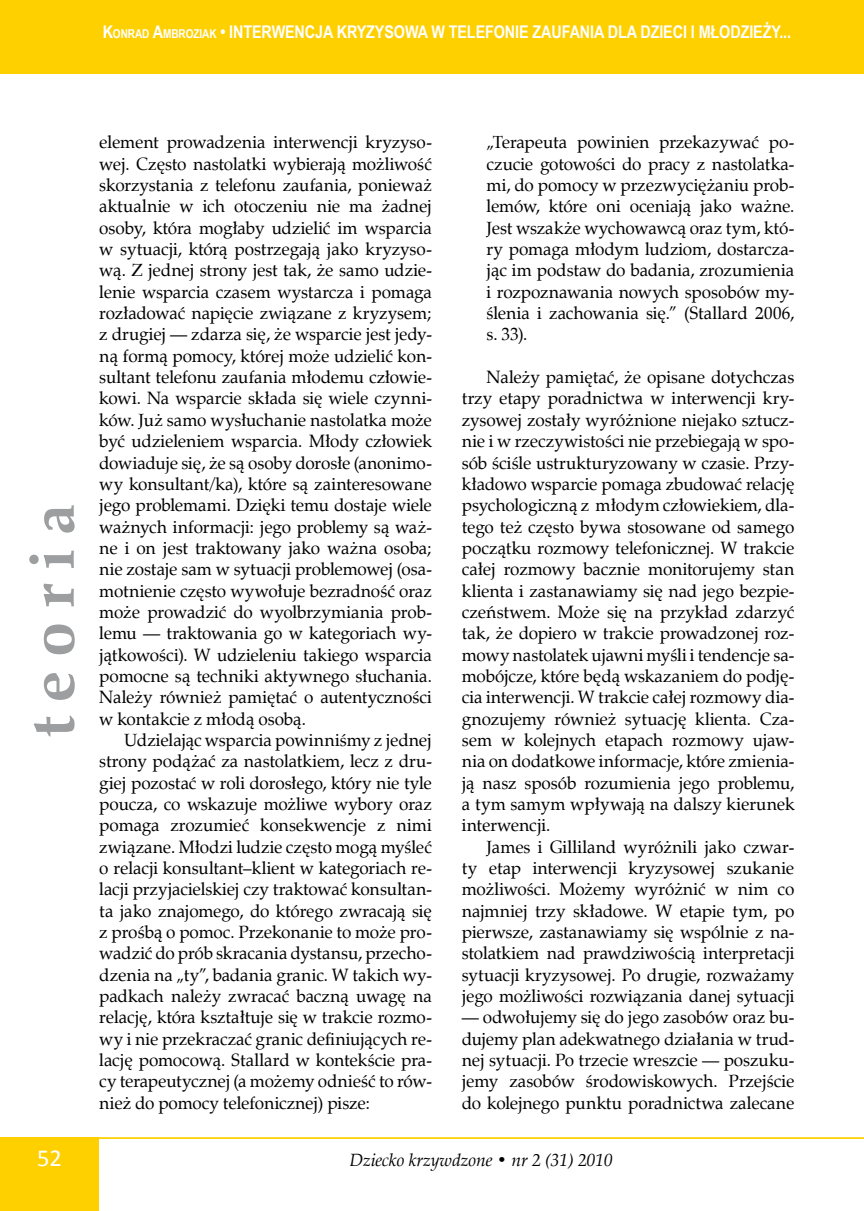
<style>
.page{position:relative;width:864px;height:1211px;background:#fff}
.page>*{position:absolute;margin:0;border:0;box-sizing:border-box;transform-origin:0 0}
.t1{font:700 63px "Zapf Calligr EU";color:#9c9e9f}
.t2{font:24.5px "Calibri";color:#fff}
.tekst_2{font:17.5px/21.3px "Zapf Calligr EU";letter-spacing:-.005em;color:#000;text-align:justify}
.wciecie_1{font:17.5px/21.3px "Zapf Calligr EU";letter-spacing:-.005em;color:#000;text-align:justify}
.pagina{font:700 17.5px "Arial Narrow";letter-spacing:-.005em;color:#fff}
.t3{font:italic 17.5px "Zapf Calligr EU";color:#000}
.s1{font-size:12.25px}
.s2{font-style:inherit}
</style>
<div class="page">
<div style="left:0;top:1137px;width:98px;height:73px;background:#ffd000"></div>
<div style="left:0;top:0;width:863px;height:74px;background:#ffd000"></div>
<hr style="left:74px;top:1137px;width:789px;height:1px;background:#ffd000">
<p class="pagina" style="left:103px;top:19px;width:689px">K<span class="s1">ONRAD</span> <span class="s2">A</span><span class="s1">MBROZIAK</span> • INTERWENCJA KRYZYSOWA W TELEFONIE ZAUFANIA DLA DZIECI I MŁODZIEŻY...</p>
<h1 class="t1" style="left:13px;top:737px;width:235px;rotate:-90deg">t e o r i a</h1>
<p class="tekst_2" style="left:99px;top:132px;width:334px">element prowadzenia interwencji kryzyso&shy;wej. Często nastolatki wybierają możliwość skorzystania z telefonu zaufania, ponieważ aktualnie w ich otoczeniu nie ma żadnej osoby, która mogłaby udzielić im wsparcia w sytuacji, którą postrzegają jako kryzyso&shy;wą. Z jednej strony jest tak, że samo udzie&shy;lenie wsparcia czasem wystarcza i pomaga rozładować napięcie związane z kryzysem; z drugiej — zdarza się, że wsparcie jest jedy&shy;ną formą pomocy, której może udzielić kon&shy;sultant telefonu zaufania młodemu człowie&shy;kowi. Na wsparcie składa się wiele czynni&shy;ków. Już samo wysłuchanie nastolatka może być udzieleniem wsparcia. Młody człowiek dowiaduje się, że są osoby dorosłe (anonimo&shy;wy konsultant/ka), które są zainteresowane jego problemami. Dzięki temu dostaje wiele ważnych informacji: jego problemy są waż&shy;ne i on jest traktowany jako ważna osoba; nie zostaje sam w sytuacji problemowej (osa&shy;motnienie często wywołuje bezradność oraz może prowadzić do wyolbrzymiania prob&shy;lemu — traktowania go w kategoriach wy&shy;jątkowości). W udzieleniu takiego wsparcia pomocne są techniki aktywnego słuchania.<br>Należy również pamiętać o autentyczności w kontakcie z młodą osobą.</p>
<p class="tekst_2" style="left:99px;top:729px;width:334px;text-indent:25px">Udzielając wsparcia powinniśmy z jednej strony podążać za nastolatkiem, lecz z dru&shy;giej pozostać w roli dorosłego, który nie tyle poucza, co wskazuje możliwe wybory oraz pomaga zrozumieć konsekwencje z nimi związane. Młodzi ludzie często mogą myśleć o relacji konsultant–klient w kategoriach re&shy;lacji przyjacielskiej czy traktować konsultan&shy;ta jako znajomego, do którego zwracają się z prośbą o pomoc. Przekonanie to może pro&shy;wadzić do prób skracania dystansu, przecho&shy;dzenia na „ty”, badania granic. W takich wy&shy;padkach należy zwracać baczną uwagę na relację, która kształtuje się w trakcie rozmo&shy;wy i nie przekraczać granic definiujących re&shy;lację pomocową. Stallard w kontekście pra&shy;cy terapeutycznej (a możemy odnieść to rów&shy;nież do pomocy telefonicznej) pisze:</p>
<p class="wciecie_1" style="left:486px;top:132px;width:309px">„Terapeuta powinien przekazywać po&shy;czucie gotowości do pracy z nastolatka&shy;mi, do pomocy w przezwyciężaniu prob&shy;lemów, które oni oceniają jako ważne.<br>Jest wszakże wychowawcą oraz tym, któ&shy;ry pomaga młodym ludziom, dostarcza&shy;jąc im podstaw do badania, zrozumienia i rozpoznawania nowych sposobów my&shy;ślenia i zachowania się.” (Stallard 2006, s. 33).</p>
<p class="tekst_2" style="left:461px;top:367px;width:334px;text-indent:25px">Należy pamiętać, że opisane dotychczas trzy etapy poradnictwa w interwencji kry&shy;zysowej zostały wyróżnione niejako sztucz&shy;nie i w rzeczywistości nie przebiegają w spo&shy;sób ściśle ustrukturyzowany w czasie. Przy&shy;kładowo wsparcie pomaga zbudować relację psychologiczną z młodym człowiekiem, dla&shy;tego też często bywa stosowane od samego początku rozmowy telefonicznej. W trakcie całej rozmowy bacznie monitorujemy stan klienta i zastanawiamy się nad jego bezpie&shy;czeństwem. Może się na przykład zdarzyć tak, że dopiero w trakcie prowadzonej roz&shy;mowy nastolatek ujawni myśli i tendencje sa&shy;mobójcze, które będą wskazaniem do podję&shy;cia interwencji. W trakcie całej rozmowy dia&shy;gnozujemy również sytuację klienta. Cza&shy;sem w kolejnych etapach rozmowy ujaw&shy;nia on dodatkowe informacje, które zmienia&shy;ją nasz sposób rozumienia jego problemu, a tym samym wpływają na dalszy kierunek interwencji.</p>
<p class="tekst_2" style="left:461px;top:836px;width:334px;text-indent:25px">James i Gilliland wyróżnili jako czwar&shy;ty etap interwencji kryzysowej szukanie możliwości. Możemy wyróżnić w nim co najmniej trzy składowe. W etapie tym, po pierwsze, zastanawiamy się wspólnie z na&shy;stolatkiem nad prawdziwością interpretacji sytuacji kryzysowej. Po drugie, rozważamy jego możliwości rozwiązania danej sytuacji</p>
<p class="tekst_2" style="left:461px;top:1007px;width:334px">— odwołujemy się do jego zasobów oraz bu&shy;dujemy plan adekwatnego działania w trud&shy;nej sytuacji. Po trzecie wreszcie — poszuku&shy;jemy zasobów środowiskowych. Przejście do kolejnego punktu poradnictwa zalecane</p>
<h2 class="t2" style="left:37px;top:1142px;width:26px">52</h2>
<p class="t3" style="left:349px;top:1149px;width:265px">Dziecko krzywdzone • nr 2 (31) 2010</p>
</div>
